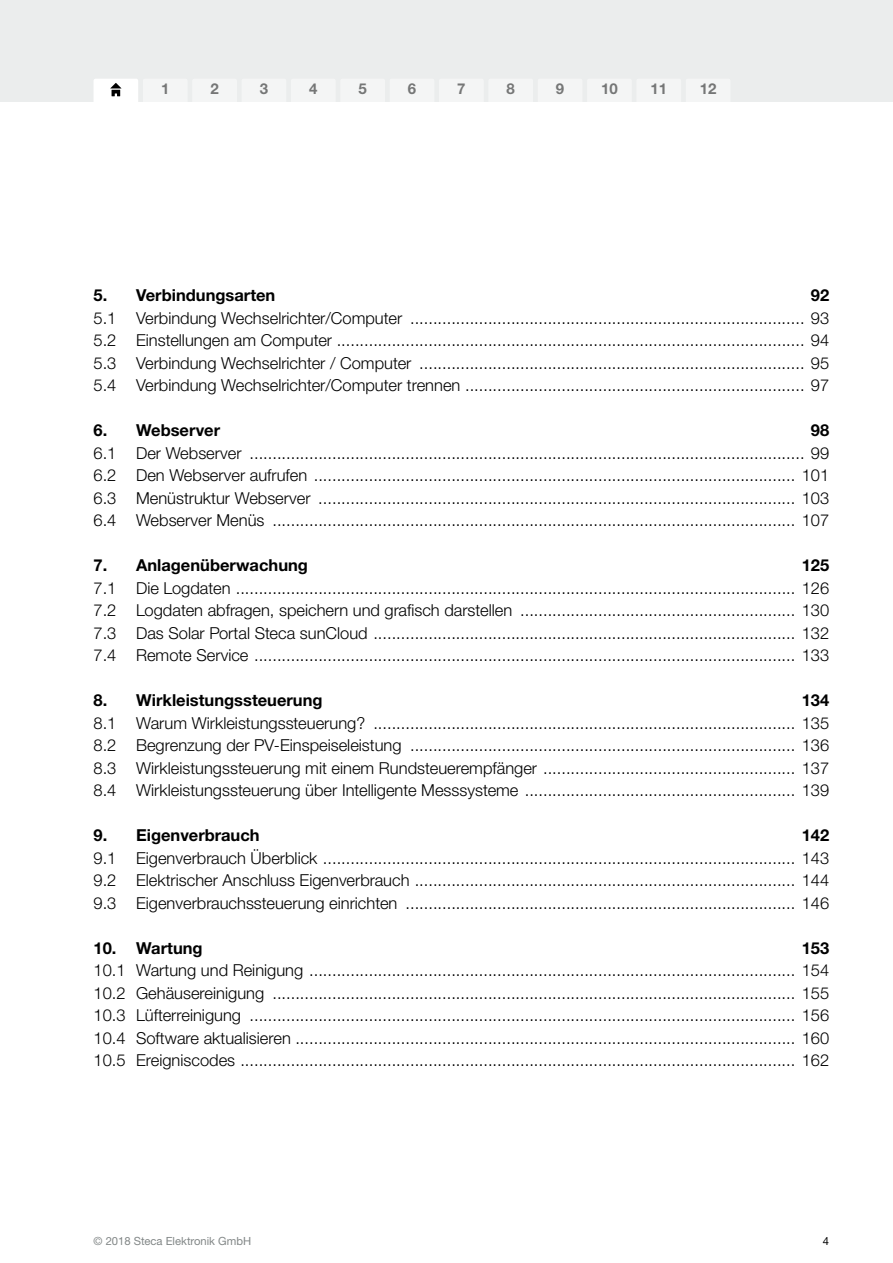
<style>
.page{position:relative;width:893px;height:1263px;background:#fff}
.page>*{position:absolute;margin:0;border:0;box-sizing:border-box;transform-origin:0 0}
.t1{font:300 16.5px "Helvetica Neue LTW1 G";color:#000}
.t2{font:700 16.5px "Helvetica Neue LTW1 G";color:#000}
.t3{font:700 15px "Helvetica Neue LTW1 G";color:#000}
.t4{font:11.25px "Helvetica Neue LTW1 G";color:#828787}
.t5{font:11.25px "Helvetica Neue LTW1 G";color:#000}
</style>
<div class="page">
<div style="left:0;top:0;width:893px;height:102px;background:#ebeded"></div>
<div style="left:94px;top:79px;width:44px;height:36px;background:#fff;border-radius:2px"></div>
<svg style="left:110px;top:83px;width:11px;height:13px"></svg>
<div style="left:192px;top:79px;width:45px;height:36px;background:#f4f5f5;border-radius:2px"></div>
<div style="left:242px;top:79px;width:44px;height:36px;background:#f4f5f5;border-radius:2px"></div>
<div style="left:291px;top:79px;width:45px;height:36px;background:#f4f5f5;border-radius:2px"></div>
<div style="left:340px;top:79px;width:45px;height:36px;background:#f4f5f5;border-radius:2px"></div>
<div style="left:390px;top:79px;width:44px;height:36px;background:#f4f5f5;border-radius:2px"></div>
<div style="left:439px;top:79px;width:45px;height:36px;background:#f4f5f5;border-radius:2px"></div>
<div style="left:488px;top:79px;width:45px;height:36px;background:#f4f5f5;border-radius:2px"></div>
<div style="left:538px;top:79px;width:44px;height:36px;background:#f4f5f5;border-radius:2px"></div>
<div style="left:587px;top:79px;width:45px;height:36px;background:#f4f5f5;border-radius:2px"></div>
<div style="left:636px;top:79px;width:45px;height:36px;background:#f4f5f5;border-radius:2px"></div>
<div style="left:686px;top:79px;width:44px;height:36px;background:#f4f5f5;border-radius:2px"></div>
<div style="left:143px;top:79px;width:45px;height:36px;background:#f4f5f5;border-radius:2px"></div>
<p class="t3" style="left:161px;top:79px;width:10px">1</p>
<p class="t3" style="left:210px;top:79px;width:10px">2</p>
<p class="t3" style="left:260px;top:79px;width:10px">3</p>
<p class="t3" style="left:309px;top:79px;width:10px">4</p>
<p class="t3" style="left:358px;top:79px;width:10px">5</p>
<p class="t3" style="left:408px;top:79px;width:10px">6</p>
<p class="t3" style="left:457px;top:79px;width:10px">7</p>
<p class="t3" style="left:507px;top:79px;width:10px">8</p>
<p class="t3" style="left:556px;top:79px;width:10px">9</p>
<p class="t3" style="left:601px;top:79px;width:18px">10</p>
<p class="t3" style="left:650px;top:79px;width:18px">11</p>
<p class="t3" style="left:700px;top:79px;width:18px">12</p>
<p class="t2" style="left:94px;top:285px;width:183px">5. Verbindungsarten</p>
<p class="t2" style="left:811px;top:285px;width:20px">92</p>
<p class="t1" style="left:94px;top:308px;width:737px">5.1 Verbindung Wechselrichter/Computer ...................................................................................... 93</p>
<p class="t1" style="left:94px;top:330px;width:737px">5.2 Einstellungen am Computer ...................................................................................................... 94</p>
<p class="t1" style="left:94px;top:353px;width:737px">5.3 Verbindung Wechselrichter / Computer .................................................................................... 95</p>
<p class="t1" style="left:94px;top:375px;width:737px">5.4 Verbindung Wechselrichter/Computer trennen .......................................................................... 97</p>
<p class="t2" style="left:94px;top:420px;width:128px">6. Webserver</p>
<p class="t2" style="left:811px;top:420px;width:20px">98</p>
<p class="t1" style="left:94px;top:443px;width:737px">6.1 Der Webserver ......................................................................................................................... 99</p>
<p class="t1" style="left:94px;top:465px;width:737px">6.2 Den Webserver aufrufen ......................................................................................................... 101</p>
<p class="t1" style="left:94px;top:488px;width:737px">6.3 Menüstruktur Webserver ........................................................................................................ 103</p>
<p class="t1" style="left:94px;top:510px;width:737px">6.4 Webserver Menüs .................................................................................................................. 107</p>
<p class="t2" style="left:94px;top:555px;width:216px">7. Anlagenüberwachung</p>
<p class="t2" style="left:802px;top:555px;width:29px">125</p>
<p class="t1" style="left:94px;top:578px;width:737px">7.1 Die Logdaten .......................................................................................................................... 126</p>
<p class="t1" style="left:94px;top:600px;width:737px">7.2 Logdaten abfragen, speichern und grafisch darstellen ............................................................ 130</p>
<p class="t1" style="left:94px;top:623px;width:737px">7.3 Das Solar Portal Steca sunCloud ............................................................................................ 132</p>
<p class="t1" style="left:94px;top:645px;width:737px">7.4 Remote Service ...................................................................................................................... 133</p>
<p class="t2" style="left:94px;top:690px;width:230px">8. Wirkleistungssteuerung</p>
<p class="t2" style="left:802px;top:690px;width:29px">134</p>
<p class="t1" style="left:94px;top:713px;width:737px">8.1 Warum Wirkleistungssteuerung? ............................................................................................ 135</p>
<p class="t1" style="left:94px;top:735px;width:737px">8.2 Begrenzung der PV-Einspeiseleistung .................................................................................... 136</p>
<p class="t1" style="left:94px;top:758px;width:737px">8.3 Wirkleistungssteuerung mit einem Rundsteuerempfänger ....................................................... 137</p>
<p class="t1" style="left:94px;top:780px;width:737px">8.4 Wirkleistungssteuerung über Intelligente Messsysteme ........................................................... 139</p>
<p class="t2" style="left:94px;top:825px;width:168px">9. Eigenverbrauch</p>
<p class="t2" style="left:802px;top:825px;width:29px">142</p>
<p class="t1" style="left:94px;top:848px;width:737px">9.1 Eigenverbrauch Überblick ....................................................................................................... 143</p>
<p class="t1" style="left:94px;top:870px;width:737px">9.2 Elektrischer Anschluss Eigenverbrauch ................................................................................... 144</p>
<p class="t1" style="left:94px;top:893px;width:737px">9.3 Eigenverbrauchssteuerung einrichten ..................................................................................... 146</p>
<p class="t2" style="left:94px;top:938px;width:111px">10. Wartung</p>
<p class="t2" style="left:802px;top:938px;width:29px">153</p>
<p class="t1" style="left:94px;top:960px;width:737px">10.1 Wartung und Reinigung .......................................................................................................... 154</p>
<p class="t1" style="left:94px;top:983px;width:737px">10.2 Gehäusereinigung .................................................................................................................. 155</p>
<p class="t1" style="left:94px;top:1005px;width:737px">10.3 Lüfterreinigung ....................................................................................................................... 156</p>
<p class="t1" style="left:94px;top:1028px;width:737px">10.4 Software aktualisieren ............................................................................................................. 160</p>
<p class="t1" style="left:94px;top:1050px;width:737px">10.5 Ereigniscodes ......................................................................................................................... 162</p>
<p class="t4" style="left:94px;top:1234px;width:159px">© 2018 Steca Elektronik GmbH</p>
<p class="t5" style="left:823px;top:1234px;width:8px">4</p>
</div>
